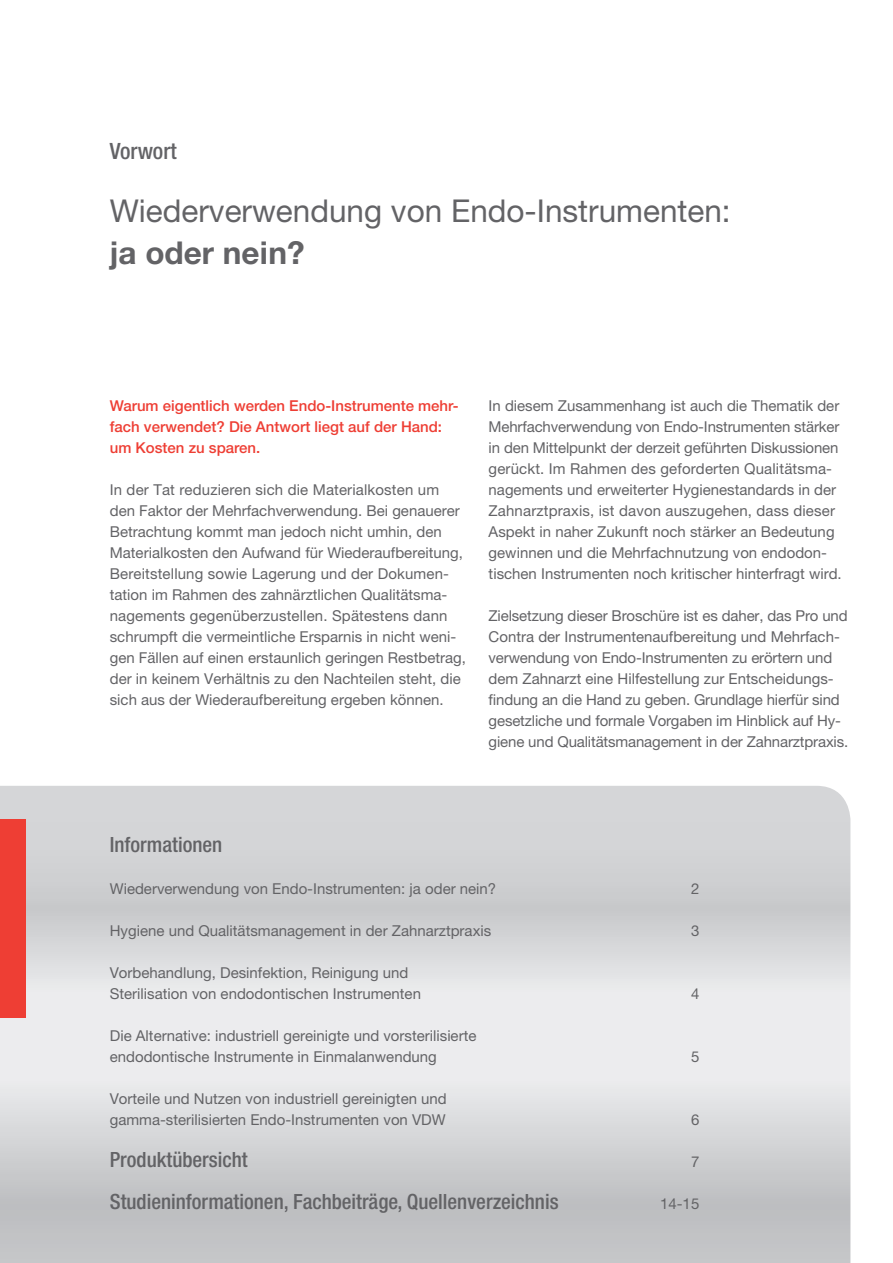
<style>
.page{position:relative;width:893px;height:1263px;background:#fff}
.page>*{position:absolute;margin:0;border:0;box-sizing:border-box;transform-origin:0 0}
.t1{font:31.5px "Helvetica Neue LT Pro";color:#636366}
.t2{font:700 31.5px "Helvetica Neue LT Pro";color:#636366}
.t3{font:500 condensed 22.5px "Helvetica Neue LT Pro";color:#636366}
.t4{font:500 condensed 21px "Helvetica Neue LT Pro";color:#636366}
.t5{font:15px/21px "Helvetica Neue LT Pro";color:#636366}
.t6{font:500 15px/21px "Helvetica Neue LT Pro";color:#ee3e34}
</style>
<div class="page">
<svg style="left:0;top:786px;width:850px;height:477px;background:#d6d7d9"></svg>
<div style="left:0;top:819px;width:26px;height:199px;background:#ee3e34"></div>
<h2 class="t3" style="left:110px;top:138px;width:68px">Vorwort</h2>
<h1 class="t1" style="left:110px;top:192px;width:622px">Wiederverwendung von Endo-Instrumenten:</h1>
<h1 class="t2" style="left:110px;top:233px;width:196px">ja oder nein?</h1>
<p class="t6" style="left:110px;top:395px;width:350px">Warum eigentlich werden Endo-Instrumente mehr&shy;fach verwendet? Die Antwort liegt auf der Hand: um Kosten zu sparen.</p>
<p class="t5" style="left:110px;top:479px;width:358px">In der Tat reduzieren sich die Materialkosten um den Faktor der Mehrfachverwendung. Bei genauerer Betrachtung kommt man jedoch nicht umhin, den Materialkosten den Aufwand für Wiederaufbereitung, Bereitstellung sowie Lagerung und der Dokumen&shy;tation im Rahmen des zahnärztlichen Qualitätsma&shy;nagements gegenüberzustellen. Spätestens dann schrumpft die vermeintliche Ersparnis in nicht weni&shy;gen Fällen auf einen erstaunlich geringen Restbetrag, der in keinem Verhältnis zu den Nachteilen steht, die sich aus der Wiederaufbereitung ergeben können.</p>
<p class="t5" style="left:489px;top:395px;width:355px">In diesem Zusammenhang ist auch die Thematik der Mehrfachverwendung von Endo-Instrumenten stärker in den Mittelpunkt der derzeit geführten Diskussionen gerückt. Im Rahmen des geforderten Qualitätsma&shy;nagements und erweiterter Hygienestandards in der Zahnarztpraxis, ist davon auszugehen, dass dieser Aspekt in naher Zukunft noch stärker an Bedeutung gewinnen und die Mehrfachnutzung von endodon&shy;tischen Instrumenten noch kritischer hinterfragt wird.</p>
<p class="t5" style="left:489px;top:605px;width:361px">Zielsetzung dieser Broschüre ist es daher, das Pro und Contra der Instrumentenaufbereitung und Mehrfach&shy;verwendung von Endo-Instrumenten zu erörtern und dem Zahnarzt eine Hilfestellung zur Entscheidungs&shy;findung an die Hand zu geben. Grundlage hierfür sind gesetzliche und formale Vorgaben im Hinblick auf Hy&shy;giene und Qualitätsmanagement in der Zahnarztpraxis.</p>
<h3 class="t4" style="left:110px;top:832px;width:114px">Informationen</h3>
<p class="t5" style="left:110px;top:878px;width:388px">Wiederverwendung von Endo-Instrumenten: ja oder nein?</p>
<p class="t5" style="left:691px;top:878px;width:10px">2</p>
<p class="t5" style="left:110px;top:920px;width:383px">Hygiene und Qualitätsmanagement in der Zahnarztpraxis</p>
<p class="t5" style="left:691px;top:920px;width:10px">3</p>
<p class="t5" style="left:110px;top:962px;width:313px">Vorbehandlung, Desinfektion, Reinigung und<br>Sterilisation von endodontischen Instrumenten</p>
<p class="t5" style="left:691px;top:983px;width:10px">4</p>
<p class="t5" style="left:110px;top:1025px;width:368px">Die Alternative: industriell gereinigte und vorsterilisierte endodontische Instrumente in Einmalanwendung</p>
<p class="t5" style="left:110px;top:1088px;width:338px">Vorteile und Nutzen von industriell gereinigten und gamma-sterilisierten Endo-Instrumenten von VDW</p>
<p class="t5" style="left:691px;top:1046px;width:10px">5</p>
<p class="t5" style="left:691px;top:1109px;width:10px">6</p>
<h3 class="t4" style="left:110px;top:1147px;width:139px">Produktübersicht</h3>
<p class="t5" style="left:691px;top:1151px;width:10px">7</p>
<h3 class="t4" style="left:110px;top:1189px;width:450px">Studieninformationen, Fachbeiträge, Quellenverzeichnis</h3>
<p class="t5" style="left:660px;top:1193px;width:41px">14-15</p>
</div>
